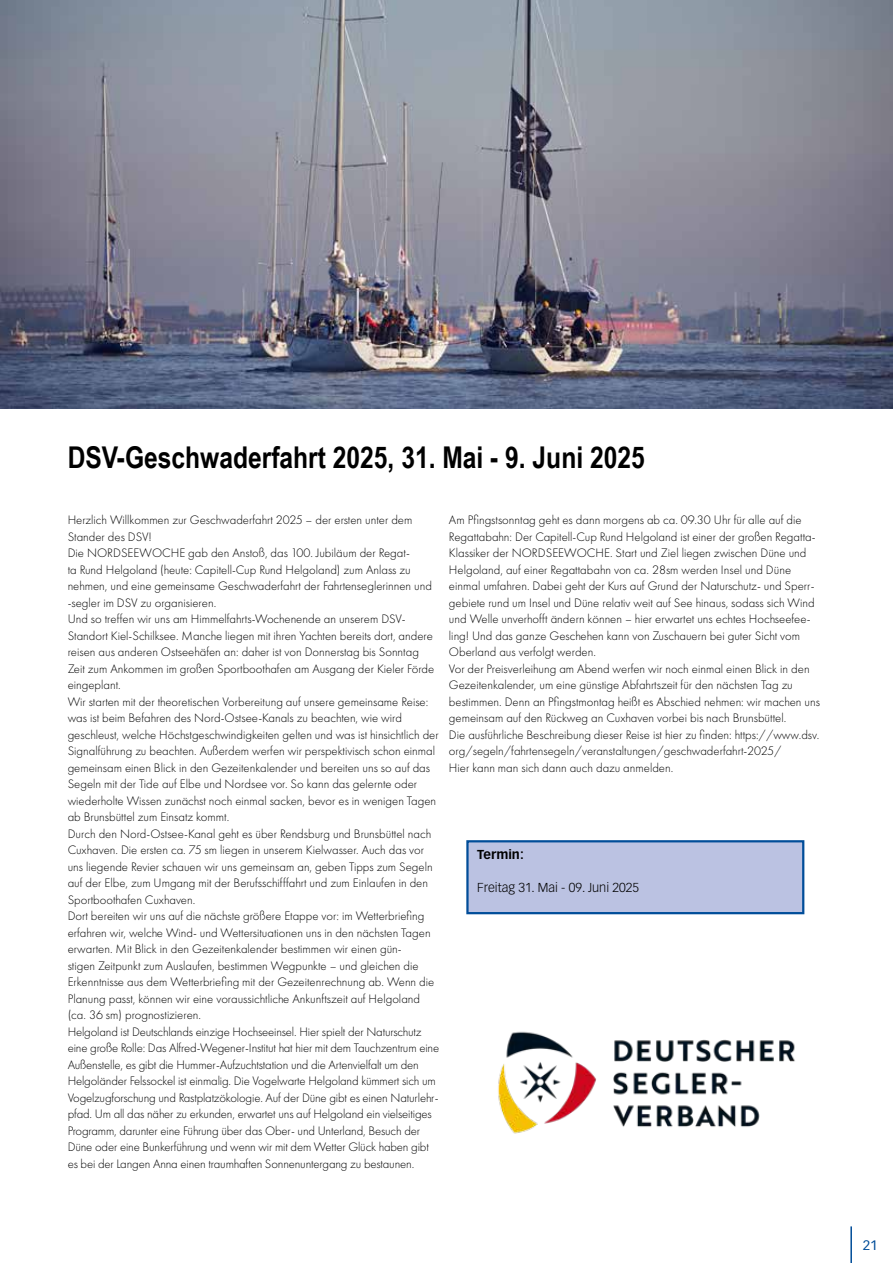
<style>
.page{position:relative;width:893px;height:1263px;background:#fff}
.page>*{position:absolute;margin:0;border:0;box-sizing:border-box;transform-origin:0 0}
.t1{font:700 30px "Arial Narrow";color:#000}
.t2{font:13.5px "Vectora LT Pro";color:#004d99}
.t3{font:300 12.75px/16.5px "Futura PT";color:#000}
.t4{font:300 12.75px "Vectora LT Pro";color:#000}
.t5{font:700 12.75px "Vectora LT Pro";color:#000}
</style>
<div class="page">
<hr style="left:850px;top:1226px;width:2px;height:37px;background:#004d99">
<div style="left:466px;top:840px;width:338px;height:74px;background:#bbc2e2;border:2px solid #004d99"></div>
<img style="left:0;top:0;width:893px;height:408px">
<img style="left:498px;top:1031px;width:297px;height:103px">
<h1 class="t1" style="left:68px;top:435px;width:579px">DSV-Geschwaderfahrt 2025, 31. Mai - 9. Juni 2025</h1>
<p class="t3" style="left:68px;top:512px;width:373px">Herzlich Willkommen zur Geschwaderfahrt 2025 – der ersten unter dem Stander des DSV!<br>Die NORDSEEWOCHE gab den Anstoß, das 100. Jubiläum der Regat-<br>ta Rund Helgoland (heute: Capitell-Cup Rund Helgoland) zum Anlass zu nehmen, und eine gemeinsame Geschwaderfahrt der Fahrtenseglerinnen und -segler im DSV zu organisieren.<br>Und so treffen wir uns am Himmelfahrts-Wochenende an unserem DSV-Standort Kiel-Schilksee. Manche liegen mit ihren Yachten bereits dort, andere reisen aus anderen Ostseehäfen an: daher ist von Donnerstag bis Sonntag Zeit zum Ankommen im großen Sportboothafen am Ausgang der Kieler Förde eingeplant.<br>Wir starten mit der theoretischen Vorbereitung auf unsere gemeinsame Reise: was ist beim Befahren des Nord-Ostsee-Kanals zu beachten, wie wird geschleust, welche Höchstgeschwindigkeiten gelten und was ist hinsichtlich der Signalführung zu beachten. Außerdem werfen wir perspektivisch schon einmal gemeinsam einen Blick in den Gezeitenkalender und bereiten uns so auf das Segeln mit der Tide auf Elbe und Nordsee vor. So kann das gelernte oder wiederholte Wissen zunächst noch einmal sacken, bevor es in wenigen Tagen ab Brunsbüttel zum Einsatz kommt.<br>Durch den Nord-Ostsee-Kanal geht es über Rendsburg und Brunsbüttel nach Cuxhaven. Die ersten ca. 75 sm liegen in unserem Kielwasser. Auch das vor uns liegende Revier schauen wir uns gemeinsam an, geben Tipps zum Segeln auf der Elbe, zum Umgang mit der Berufsschifffahrt und zum Einlaufen in den Sportboothafen Cuxhaven.<br>Dort bereiten wir uns auf die nächste größere Etappe vor: im Wetterbriefing erfahren wir, welche Wind- und Wettersituationen uns in den nächsten Tagen erwarten. Mit Blick in den Gezeitenkalender bestimmen wir einen gün-<br>stigen Zeitpunkt zum Auslaufen, bestimmen Wegpunkte – und gleichen die Erkenntnisse aus dem Wetterbriefing mit der Gezeitenrechnung ab. Wenn die Planung passt, können wir eine voraussichtliche Ankunftszeit auf Helgoland (ca. 36 sm) prognostizieren.<br>Helgoland ist Deutschlands einzige Hochseeinsel. Hier spielt der Naturschutz eine große Rolle: Das Alfred-Wegener-Institut hat hier mit dem Tauchzentrum eine Außenstelle, es gibt die Hummer-Aufzuchtstation und die Artenvielfalt um den Helgoländer Felssockel ist einmalig. Die Vogelwarte Helgoland kümmert sich um Vogelzugforschung und Rastplatzökologie. Auf der Düne gibt es einen Naturlehr&shy;pfad. Um all das näher zu erkunden, erwartet uns auf Helgoland ein vielseitiges Programm, darunter eine Führung über das Ober- und Unterland, Besuch der Düne oder eine Bunkerführung und wenn wir mit dem Wetter Glück haben gibt es bei der Langen Anna einen traumhaften Sonnenuntergang zu bestaunen.</p>
<p class="t3" style="left:449px;top:512px;width:373px">Am Pfingstsonntag geht es dann morgens ab ca. 09.30 Uhr für alle auf die Regattabahn: Der Capitell-Cup Rund Helgoland ist einer der großen Regatta-Klassiker der NORDSEEWOCHE. Start und Ziel liegen zwischen Düne und Helgoland, auf einer Regattabahn von ca. 28sm werden Insel und Düne einmal umfahren. Dabei geht der Kurs auf Grund der Naturschutz- und Sperr&shy;gebiete rund um Insel und Düne relativ weit auf See hinaus, sodass sich Wind und Welle unverhofft ändern können – hier erwartet uns echtes Hochseefee&shy;ling! Und das ganze Geschehen kann von Zuschauern bei guter Sicht vom Oberland aus verfolgt werden.<br>Vor der Preisverleihung am Abend werfen wir noch einmal einen Blick in den Gezeitenkalender, um eine günstige Abfahrtszeit für den nächsten Tag zu bestimmen. Denn an Pfingstmontag heißt es Abschied nehmen: wir machen uns gemeinsam auf den Rückweg an Cuxhaven vorbei bis nach Brunsbüttel.<br>Die ausführliche Beschreibung dieser Reise ist hier zu finden: https://www.dsv. org/segeln/fahrtensegeln/veranstaltungen/geschwaderfahrt-2025/<br>Hier kann man sich dann auch dazu anmelden.</p>
<p class="t5" style="left:477px;top:846px;width:48px">Termin:</p>
<p class="t4" style="left:477px;top:879px;width:163px">Freitag 31. Mai - 09. Juni 2025</p>
<p class="t2" style="left:863px;top:1237px;width:17px">21</p>
</div>
